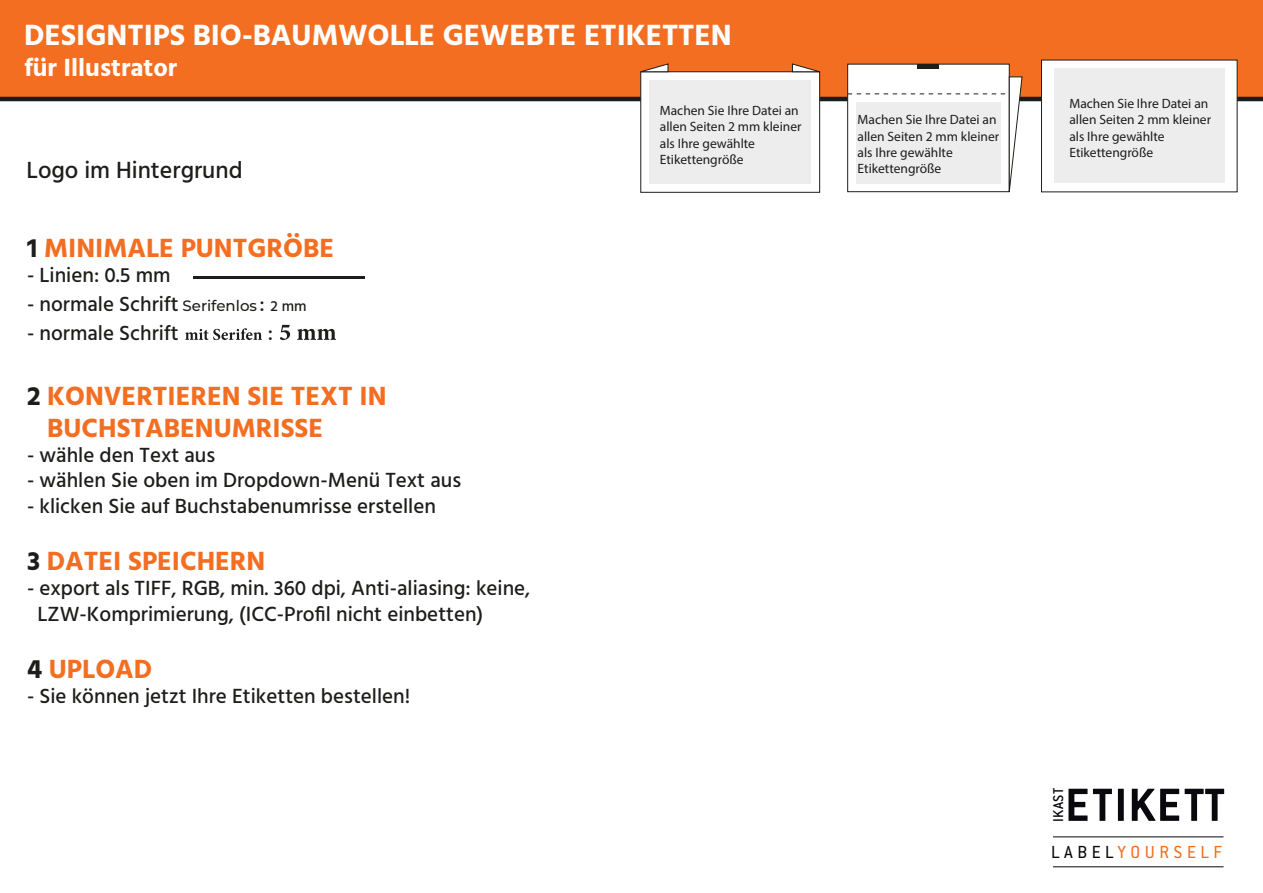
<style>
.page{position:relative;width:1263px;height:893px;background:#fff}
.page>*{position:absolute;margin:0;border:0;box-sizing:border-box;transform-origin:0 0}
.t1{font:700 51px "Conduit ITC";letter-spacing:.035em;color:#08080d}
.t2{font:700 30px "Hind";color:#fff}
.t3{font:700 27px/32.4px "Hind";color:#f36e21}
.t4{font:700 25.5px "Hind";color:#fff}
.t5{font:500 24px "Hind";color:#1d1d1b}
.t6{font:500 21px/25.2px "Hind";color:#1d1d1b}
.t7{font:19.2px "Conduit ITC Std";letter-spacing:.235em;color:#f36e21}
.t8{font:500 15.6px "Conduit ITC";letter-spacing:.04em;color:#08080d}
.t9{font:13.5px/16.2px "Myriad Pro";color:#1d1d1b}
.s1{color:#1d1d1b}
.s2{font-family:"Montserrat";font-size:15px}
.s3{font-size:15px}
.s4{color:#08080d}
</style>
<div class="page">
<div style="left:0;top:0;width:1263px;height:98px;background:#f36e21"></div>
<svg style="left:185px;top:328px;width:77px;height:12px"></svg>
<svg style="left:280px;top:325px;width:56px;height:15px"></svg>
<hr style="left:0;top:97px;width:1263px;height:4px;background:#1d1d1b">
<hr style="left:192px;top:276px;width:172px;height:3px;background:#1d1d1b">
<div style="left:847px;top:64px;width:163px;height:128px;background:#fff;border:1px solid #1d1d1b"></div>
<hr style="left:918px;top:64px;width:21px;height:4px;background:#1d1d1b">
<div style="left:640px;top:71px;width:180px;height:122px;background:#fff;border:1px solid #1d1d1b"></div>
<div style="left:649px;top:80px;width:162px;height:104px;background:#ededed"></div>
<svg style="left:640px;top:63px;width:29px;height:9px"></svg>
<svg style="left:792px;top:63px;width:29px;height:9px"></svg>
<svg style="left:848px;top:76px;width:175px;height:117px"></svg>
<div style="left:1041px;top:60px;width:196px;height:132px;background:#fff"></div>
<div style="left:1054px;top:69px;width:170px;height:114px;background:#ededed"></div>
<svg style="left:1053px;top:836px;width:171px;height:32px"></svg>
<hr style="left:1053px;top:837px;width:170px;height:1px;background:#08080d">
<hr style="left:1053px;top:866px;width:170px;height:1px;background:#08080d">
<h2 class="t2" style="left:24px;top:17px;width:709px">DESIGNTIPS BIO-BAUMWOLLE GEWEBTE ETIKETTEN</h2>
<p class="t4" style="left:24px;top:52px;width:155px">für Illustrator</p>
<p class="t5" style="left:26px;top:153px;width:218px">Logo im Hintergrund</p>
<p class="t3" style="left:27px;top:231px;width:308px"><span class="s1">1</span> MINIMALE PUNTGRÖBE</p>
<p class="t6" style="left:27px;top:264px;width:145px">- Linien: 0.5 mm</p>
<p class="t6" style="left:27px;top:293px;width:281px">- normale Schrift <span class="s2">Serifenlos</span> : <span class="s3">2 mm</span></p>
<p class="t6" style="left:27px;top:321px;width:153px">- normale Schrift</p>
<p class="t6" style="left:268px;top:321px;width:7px">:</p>
<p class="t3" style="left:47px;top:379px;width:341px;text-indent:-20px"><span class="s1">2</span> KONVERTIEREN SIE TEXT IN<br>BUCHSTABENUMRISSE</p>
<p class="t6" style="left:27px;top:444px;width:190px">- wähle den Text aus</p>
<p class="t6" style="left:27px;top:469px;width:436px">- wählen Sie oben im Dropdown-Menü Text aus</p>
<p class="t6" style="left:27px;top:494px;width:410px">- klicken Sie auf Buchstabenumrisse erstellen</p>
<p class="t3" style="left:27px;top:545px;width:240px"><span class="s1">3</span> DATEI SPEICHERN</p>
<p class="t6" style="left:37px;top:577px;width:495px;text-indent:-10px">- export als TIFF, RGB, min. 360 dpi, Anti-aliasing: keine,<br>LZW-Komprimierung, (ICC-Profil nicht einbetten)</p>
<p class="t3" style="left:27px;top:653px;width:127px"><span class="s1">4</span> UPLOAD</p>
<p class="t6" style="left:27px;top:685px;width:385px">- Sie können jetzt Ihre Etiketten bestellen!</p>
<p class="t9" style="left:660px;top:102px;width:143px">Machen Sie Ihre Datei an allen Seiten 2 mm kleiner als Ihre gewählte<br>Etikettengröße</p>
<p class="t9" style="left:857px;top:112px;width:143px">Machen Sie Ihre Datei an allen Seiten 2 mm kleiner als Ihre gewählte<br>Etikettengröße</p>
<p class="t9" style="left:1069px;top:95px;width:143px">Machen Sie Ihre Datei an allen Seiten 2 mm kleiner als Ihre gewählte<br>Etikettengröße</p>
<p class="t8" style="left:1049px;top:822px;width:36px;rotate:-90deg">IKAST</p>
<h1 class="t1" style="left:1065px;top:774px;width:161px">ETIKETT</h1>
<p class="t7" style="left:1051px;top:840px;width:172px"><span class="s4">LABEL</span>YOURSELF</p>
</div>
